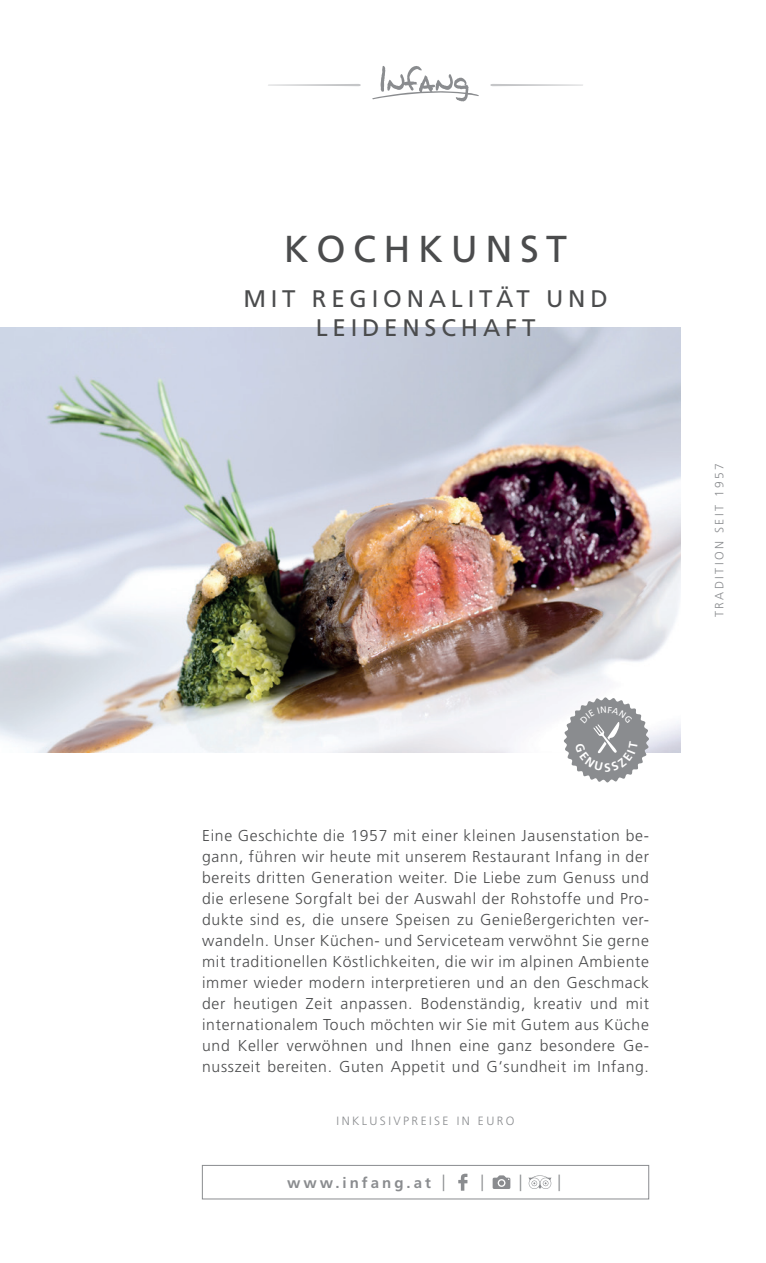
<style>
.page{position:relative;width:766px;height:1263px;background:#fff}
.page>*{position:absolute;margin:0;border:0;box-sizing:border-box;transform-origin:0 0}
.t1{font:37.5px "Frutiger LT Std";letter-spacing:.2em;color:#4b4c4d}
.t2{font:24px "Frutiger LT Std";letter-spacing:.2em;color:#4b4c4d}
.t3{font:300 16.5px "Frutiger LT Std";color:#8a8c8f}
.t4{font:300 15.75px/21px "Frutiger LT Std";letter-spacing:.045em;color:#4b4c4d;text-align:justify}
.t5{font:700 15px "Frutiger LT Std";letter-spacing:.2em;color:#8a8c8f}
.t6{font:300 12px "Frutiger LT Std";letter-spacing:.2em;color:#8a8c8f}
.s1{font-weight:300;font-size:16.5px}
</style>
<div class="page">
<img style="left:0;top:327px;width:680px;height:426px">
<svg style="left:372px;top:66px;width:107px;height:35px"></svg>
<svg style="left:268px;top:84px;width:92px;height:2px"></svg>
<svg style="left:490px;top:84px;width:93px;height:2px"></svg>
<div style="left:202px;top:1165px;width:446px;height:34px;border:1px solid #8a8c8f"></div>
<svg style="left:492px;top:1175px;width:18px;height:14px"></svg>
<svg style="left:458px;top:1174px;width:9px;height:17px"></svg>
<svg style="left:528px;top:1175px;width:23px;height:14px"></svg>
<svg style="left:563px;top:697px;width:85px;height:85px"></svg>
<p class="t1" style="left:284px;top:227px;width:284px">KOCHKUNST</p>
<p class="t2" style="left:243px;top:285px;width:366px">MIT REGIONALITÄT UND</p>
<p class="t2" style="left:315px;top:313px;width:221px">LEIDENSCHAFT</p>
<p class="t6" style="left:712px;top:617px;width:155px;rotate:-90deg">TRADITION SEIT 1957</p>
<p class="t4" style="left:202px;top:825px;width:448px">Eine Geschichte die 1957 mit einer kleinen Jausenstation be&shy;gann, führen wir heute mit unserem Restaurant Infang in der bereits dritten Generation weiter. Die Liebe zum Genuss und die erlesene Sorgfalt bei der Auswahl der Rohstoffe und Pro&shy;dukte sind es, die unsere Speisen zu Genießergerichten ver&shy;wandeln. Unser Küchen- und Serviceteam verwöhnt Sie gerne mit traditionellen Köstlichkeiten, die wir im alpinen Ambiente immer wieder modern interpretieren und an den Geschmack der heutigen Zeit anpassen. Bodenständig, kreativ und mit internationalem Touch möchten wir Sie mit Gutem aus Küche und Keller verwöhnen und Ihnen eine ganz besondere Ge&shy;nusszeit bereiten. Guten Appetit und G‘sundheit im Infang.</p>
<p class="t6" style="left:336px;top:1114px;width:179px">INKLUSIVPREISE IN EURO</p>
<p class="t5" style="left:287px;top:1174px;width:160px">www.infang.at <span class="s1">|</span></p>
<p class="t3" style="left:480px;top:1172px;width:5px">|</p>
<p class="t3" style="left:518px;top:1172px;width:5px">|</p>
<p class="t3" style="left:557px;top:1172px;width:5px">|</p>
</div>
